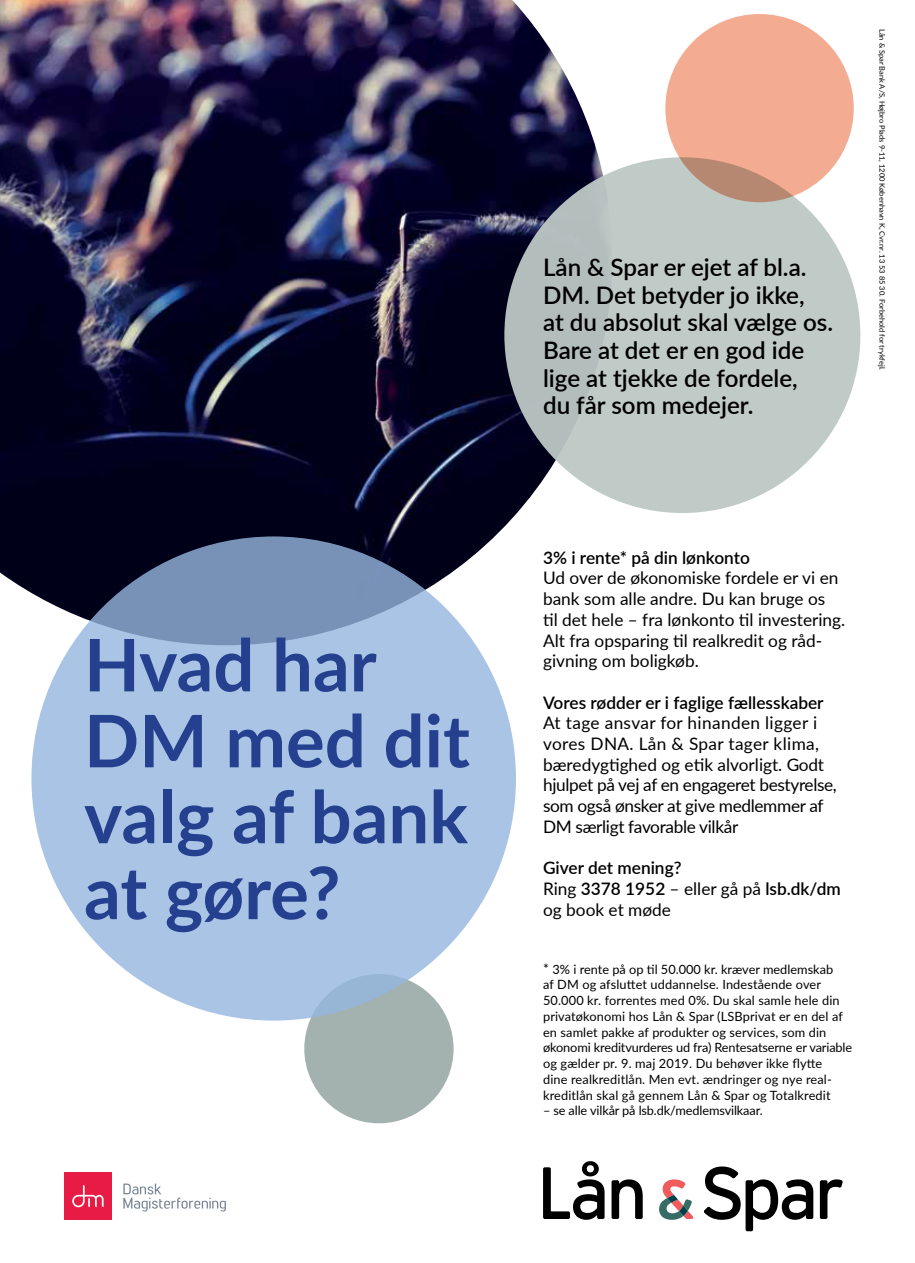
<style>
.page{position:relative;width:915px;height:1263px;background:#fff}
.page>*{position:absolute;margin:0;border:0;box-sizing:border-box;transform-origin:0 0}
.t1{font:700 72.45px/75.9px "Lato";color:#25408f}
.t2{font:600 24.15px/27.6px "Lato";color:#000}
.t3{font:17.25px/20.7px "Lato";letter-spacing:-.02em;color:#000}
.t4{font:17.25px/20.7px "Lato";color:#000}
.t5{font:600 17.25px/20.7px "Lato";color:#000}
.t6{font:12.75px/15.8px "Lato";letter-spacing:.01em;color:#000}
.t7{font:12.75px "Lato";letter-spacing:-.01em;color:#000}
.t8{font:7.5px "Lato";color:#000}
.s1{font-weight:400}
.s2{font-size:13.8px}
</style>
<div class="page">
<img style="left:0;top:0;width:612px;height:643px">
<div style="left:504px;top:157px;width:356px;height:356px;background:linear-gradient(to right,#b4bebd,#c5cfcb);border-radius:50%"></div>
<div style="left:665px;top:14px;width:188px;height:188px;background:#f3ac91;border-radius:50%"></div>
<div style="left:304px;top:974px;width:149px;height:149px;background:#a3b2af;border-radius:50%"></div>
<svg style="left:31px;top:536px;width:485px;height:484px;background:#a2bcde"></svg>
<svg style="left:611px;top:1179px;width:31px;height:40px"></svg>
<svg style="left:704px;top:1166px;width:109px;height:65px"></svg>
<svg style="left:819px;top:1179px;width:23px;height:40px"></svg>
<svg style="left:543px;top:1161px;width:61px;height:59px"></svg>
<svg style="left:659px;top:1179px;width:34px;height:41px"></svg>
<div style="left:64px;top:1172px;width:47px;height:47px;background:#e81b45"></div>
<svg style="left:72px;top:1185px;width:31px;height:22px"></svg>
<svg style="left:123px;top:1183px;width:103px;height:28px"></svg>
<h1 class="t1" style="left:84px;top:624px;width:387px">Hvad har<br>DM med dit valg af bank at gøre?</h1>
<h2 class="t2" style="left:543px;top:253px;width:291px">Lån &amp; Spar er ejet af bl.a.<br>DM. Det betyder jo ikke,<br>at du absolut skal vælge os.<br>Bare at det er en god ide lige at tjekke de fordele,<br>du får som medejer.</h2>
<p class="t8" style="left:887px;top:29px;width:343px;rotate:90deg">Lån &amp; Spar Bank A/S, Højbro Plads 9-11, 1200 København K, Cvr.nr. 13 53 85 30. Forbehold for trykfejl.</p>
<h3 class="t5" style="left:543px;top:546px;width:208px">3% i rente* på din lønkonto</h3>
<h3 class="t4" style="left:543px;top:567px;width:303px">Ud over de økonomiske fordele er vi en bank som alle andre. Du kan bruge os<br>til det hele – fra lønkonto til investering.<br>Alt fra opsparing til realkredit og råd&shy;givning om boligkøb.</h3>
<h3 class="t5" style="left:543px;top:691px;width:282px">Vores rødder er i faglige fællesskaber</h3>
<h3 class="t3" style="left:543px;top:712px;width:295px">At tage ansvar for hinanden ligger i vores DNA. Lån &amp; Spar tager klima, bæredygtighed og etik alvorligt. Godt hjulpet på vej af en engageret bestyrelse, som også ønsker at give medlemmer af DM særligt favorable vilkår</h3>
<h3 class="t5" style="left:543px;top:857px;width:299px">Giver det mening?<br><span class="s1">Ring</span> 3378 1952 <span class="s1">– eller gå på</span> lsb.dk/dm <span class="s1">og book et møde</span></h3>
<p class="t6" style="left:543px;top:960px;width:310px"><span class="s2">*</span> 3% i rente på op til 50.000 kr. kræver medlemskab<br>af DM og afsluttet uddannelse. Indestående over 50.000 kr. forrentes med 0%. Du skal samle hele din privatøkonomi hos Lån &amp; Spar (LSBprivat er en del af en samlet pakke af produkter og services, som din økonomi kreditvurderes ud fra) Rentesatserne er variable og gælder pr. 9. maj 2019. Du behøver ikke flytte<br>dine realkreditlån. Men evt. ændringer og nye real&shy;kreditlån skal gå gennem Lån &amp; Spar og Totalkredit</p>
<p class="t7" style="left:543px;top:1101px;width:221px">– se alle vilkår på lsb.dk/medlemsvilkaar.</p>
</div>
